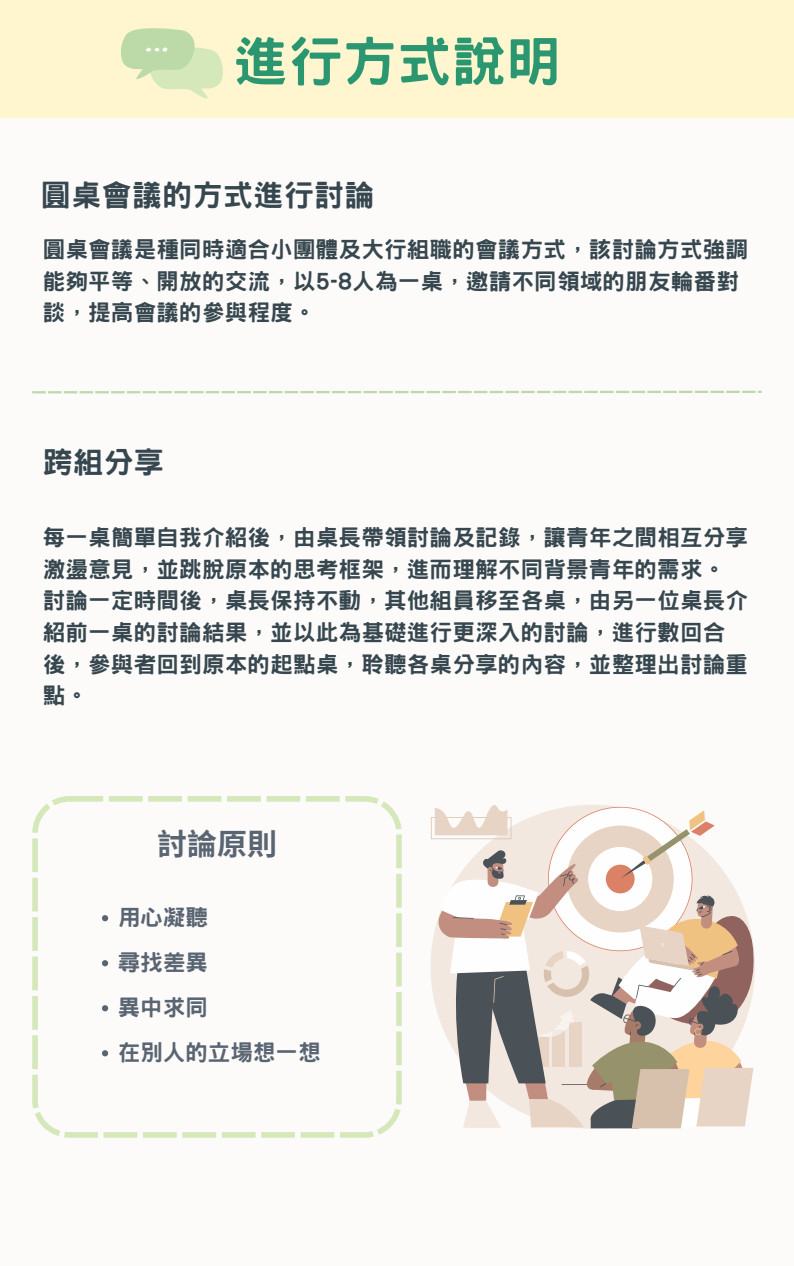
<style>
.page{position:relative;width:794px;height:1266px;background:#fff}
.page>*{position:absolute;margin:0;border:0;box-sizing:border-box;transform-origin:0 0}
.t1{font:800 54px "Han Wang Hei";letter-spacing:.01em;color:#2b9770}
.t2{font:800 30px "Han Wang Hei";letter-spacing:.01em;color:#37474f}
.t3{font:700 30px "Noto Sans TC";color:#5a6573}
.t4{font:800 22.5px/31.5px "Han Wang Hei";letter-spacing:.01em;color:#37474f}
.t5{font:800 22.5px "Han Wang Hei";color:#5a6573}
</style>
<div class="page">
<div style="left:0;top:0;width:793px;height:1266px;background:#fcfbf9"></div>
<svg style="left:430px;top:805px;width:324px;height:323px"></svg>
<div style="left:0;top:0;width:793px;height:118px;background:#fff6d0"></div>
<svg style="left:121px;top:28px;width:102px;height:71px"></svg>
<svg style="left:32px;top:391px;width:729px;height:2px"></svg>
<svg style="left:32px;top:796px;width:369px;height:341px"></svg>
<svg style="left:102px;top:915px;width:6px;height:6px"></svg>
<svg style="left:102px;top:960px;width:6px;height:6px"></svg>
<svg style="left:102px;top:1005px;width:6px;height:6px"></svg>
<svg style="left:102px;top:1050px;width:6px;height:6px"></svg>
<p class="t1" style="left:233px;top:34px;width:328px">進行方式說明</p>
<p class="t2" style="left:41px;top:179px;width:335px">圓桌會議的方式進行討論</p>
<p class="t4" style="left:43px;top:234px;width:706px">圓桌會議是種同時適合小團體及大行組職的會議方式，該討論方式強調能夠平等、開放的交流，以5-8人為一桌，邀請不同領域的朋友輪番對談，提高會議的參與程度。</p>
<p class="t2" style="left:43px;top:447px;width:122px">跨組分享</p>
<p class="t4" style="left:43px;top:522px;width:706px">每一桌簡單自我介紹後，由桌長帶領討論及記錄，讓青年之間相互分享激盪意見，並跳脫原本的思考框架，進而理解不同背景青年的需求。</p>
<p class="t4" style="left:43px;top:585px;width:706px">討論一定時間後，桌長保持不動，其他組員移至各桌，由另一位桌長介紹前一桌的討論結果，並以此為基礎進行更深入的討論，進行數回合後，參與者回到原本的起點桌，聆聽各桌分享的內容，並整理出討論重點。</p>
<p class="t3" style="left:157px;top:820px;width:122px">討論原則</p>
<p class="t5" style="left:118px;top:906px;width:92px">用心凝聽</p>
<p class="t5" style="left:118px;top:951px;width:92px">尋找差異</p>
<p class="t5" style="left:118px;top:996px;width:92px">異中求同</p>
<p class="t5" style="left:118px;top:1041px;width:204px">在別人的立場想一想</p>
</div>
